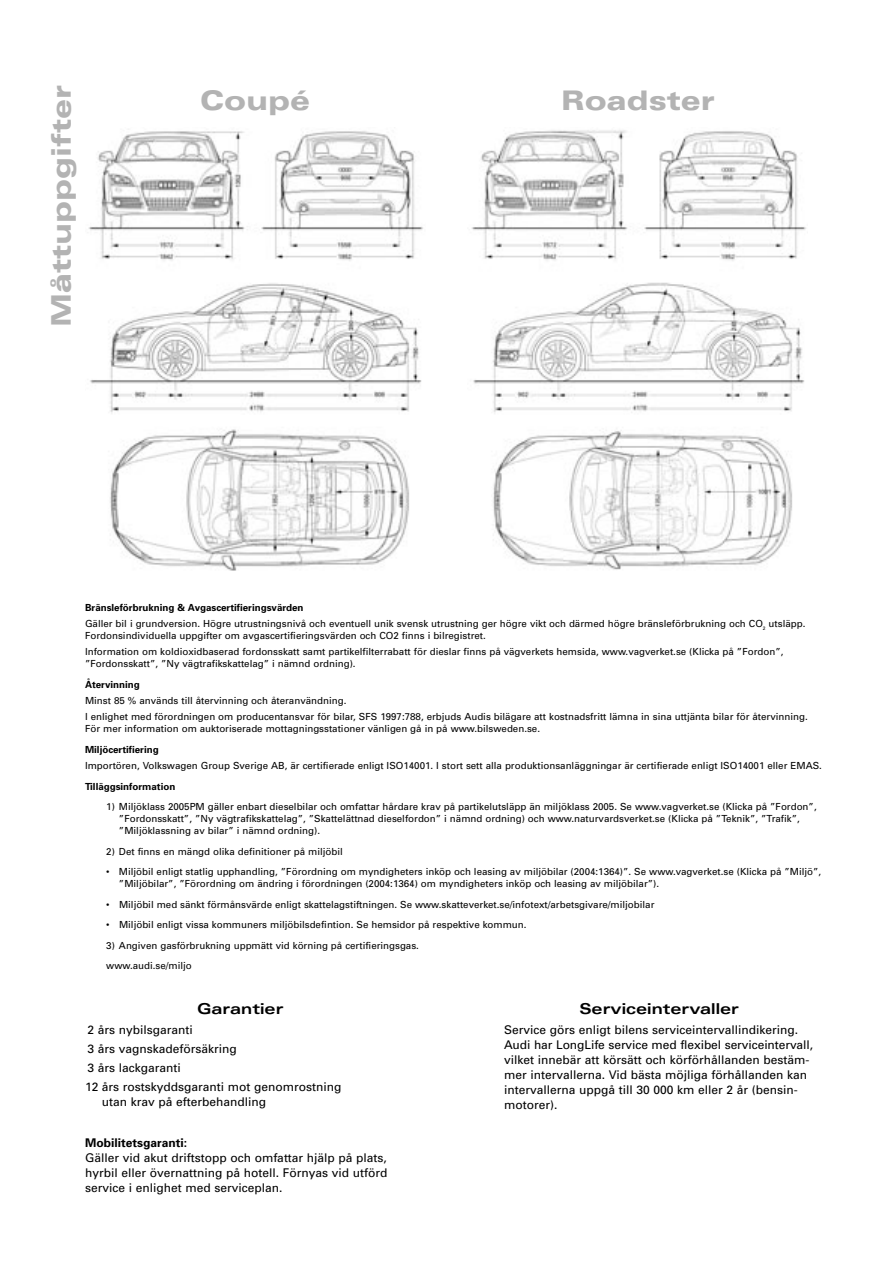
<style>
.page{position:relative;width:893px;height:1263px;background:#fff}
.page>*{position:absolute;margin:0;border:0;box-sizing:border-box;transform-origin:0 0}
.t1{font:900 expanded 27px "Univers";color:#b3b3b3}
.t2{font:700 expanded 15px "Univers";color:#000}
.t3{font:12px/15px "Univers";color:#000}
.t4{font:700 12px "Univers";color:#000}
.t5{font:9.75px/16.2px "Univers";color:#000}
.t6{font:700 9.75px "Univers";color:#000}
.s1{font-weight:700}
</style>
<div class="page">
<img style="left:88px;top:131px;width:335px;height:440px">
<img style="left:471px;top:130px;width:335px;height:440px">
<h1 class="t1" style="left:51px;top:327px;width:244px;rotate:-90deg">Måttuppgifter</h1>
<h1 class="t1" style="left:200px;top:91px;width:112px">Coupé</h1>
<h1 class="t1" style="left:561px;top:91px;width:156px">Roadster</h1>
<p class="t5" style="left:85px;top:600px;width:722px"><span class="s1">Bränsleförbrukning &amp; Avgascertifieringsvärden<br></span>Gäller bil i grundversion. Högre utrustningsnivå och eventuell unik svensk utrustning ger högre vikt och därmed högre bränsleförbrukning och CO<sub>2</sub> utsläpp.</p>
<p class="t5" style="left:85px;top:628px;width:700px">Fordonsindividuella uppgifter om avgascertifieringsvärden och CO2 finns i bilregistret.<br>Information om koldioxidbaserad fordonsskatt samt partikelfilterrabatt för dieslar finns på vägverkets hemsida, www.vagverket.se (Klicka på ”Fordon”,</p>
<p class="t5" style="left:85px;top:657px;width:272px">”Fordonsskatt”, ”Ny vägtrafikskattelag” i nämnd ordning).</p>
<p class="t6" style="left:85px;top:681px;width:56px">Återvinning</p>
<p class="t5" style="left:85px;top:693px;width:724px">Minst 85 % används till återvinning och återanvändning.<br>I enlighet med förordningen om producentansvar för bilar, SFS 1997:788, erbjuds Audis bilägare att kostnadsfritt lämna in sina uttjänta bilar för återvinning.</p>
<p class="t5" style="left:85px;top:722px;width:456px">För mer information om auktoriserade mottagningsstationer vänligen gå in på www.bilsweden.se.</p>
<p class="t6" style="left:85px;top:746px;width:75px">Miljöcertifiering</p>
<p class="t5" style="left:85px;top:758px;width:738px">Importören, Volkswagen Group Sverige AB, är certifierade enligt ISO14001. I stort sett alla produktionsanläggningar är certifierade enligt ISO14001 eller EMAS.</p>
<p class="t6" style="left:85px;top:783px;width:92px">Tilläggsinformation</p>
<p class="t5" style="left:119px;top:801px;width:699px;line-height:12px;text-indent:-13px">1) Miljöklass 2005PM gäller enbart dieselbilar och omfattar hårdare krav på partikelutsläpp än miljöklass 2005. Se www.vagverket.se (Klicka på ”Fordon”, ”Fordonsskatt”, ”Ny vägtrafikskattelag”, ”Skattelättnad dieselfordon” i nämnd ordning) och www.naturvardsverket.se (Klicka på ”Teknik”, ”Trafik”, ”Miljöklassning av bilar” i nämnd ordning).</p>
<p class="t5" style="left:106px;top:844px;width:238px">2) Det finns en mängd olika definitioner på miljöbil</p>
<p class="t5" style="left:119px;top:866px;width:704px;line-height:12px;text-indent:-13px">• Miljöbil enligt statlig upphandling, ”Förordning om myndigheters inköp och leasing av miljöbilar (2004:1364)”. Se www.vagverket.se (Klicka på ”Miljö”, ”Miljöbilar”, ”Förordning om ändring i förordningen (2004:1364) om myndigheters inköp och leasing av miljöbilar”).</p>
<p class="t5" style="left:106px;top:897px;width:550px">• Miljöbil med sänkt förmånsvärde enligt skattelagstiftningen. Se www.skatteverket.se/infotext/arbetsgivare/miljobilar</p>
<p class="t5" style="left:106px;top:917px;width:422px">• Miljöbil enligt vissa kommuners miljöbilsdefintion. Se hemsidor på respektive kommun.</p>
<p class="t5" style="left:106px;top:936px;width:314px;line-height:20.5px">3) Angiven gasförbrukning uppmätt vid körning på certifieringsgas. www.audi.se/miljo</p>
<h2 class="t2" style="left:197px;top:1003px;width:88px">Garantier</h2>
<p class="t3" style="left:85px;top:1021px;width:258px;line-height:19.2px">2 års nybilsgaranti<br>3 års vagnskadeförsäkring<br>3 års lackgaranti<br>12 års rostskyddsgaranti mot genomrostning</p>
<p class="t3" style="left:102px;top:1096px;width:166px">utan krav på efter behandling</p>
<p class="t4" style="left:85px;top:1138px;width:103px">Mobilitetsgaranti:</p>
<p class="t3" style="left:85px;top:1151px;width:304px;text-align:justify">Gäller vid akut driftstopp och omfattar hjälp på plats, hyrbil eller övernattning på hotell. Förnyas vid utförd service i enlighet med serviceplan.</p>
<h2 class="t2" style="left:579px;top:1003px;width:161px">Serviceintervaller</h2>
<p class="t3" style="left:504px;top:1023px;width:311px">Service görs enligt bilens serviceintervallindikering.<br>Audi har LongLife service med flexibel serviceintervall, vilket innebär att körsätt och körförhållanden bestäm&shy;mer intervallerna. Vid bästa möjliga förhållanden kan intervallerna uppgå till 30 000 km eller 2 år (bensin&shy;motorer).</p>
</div>
